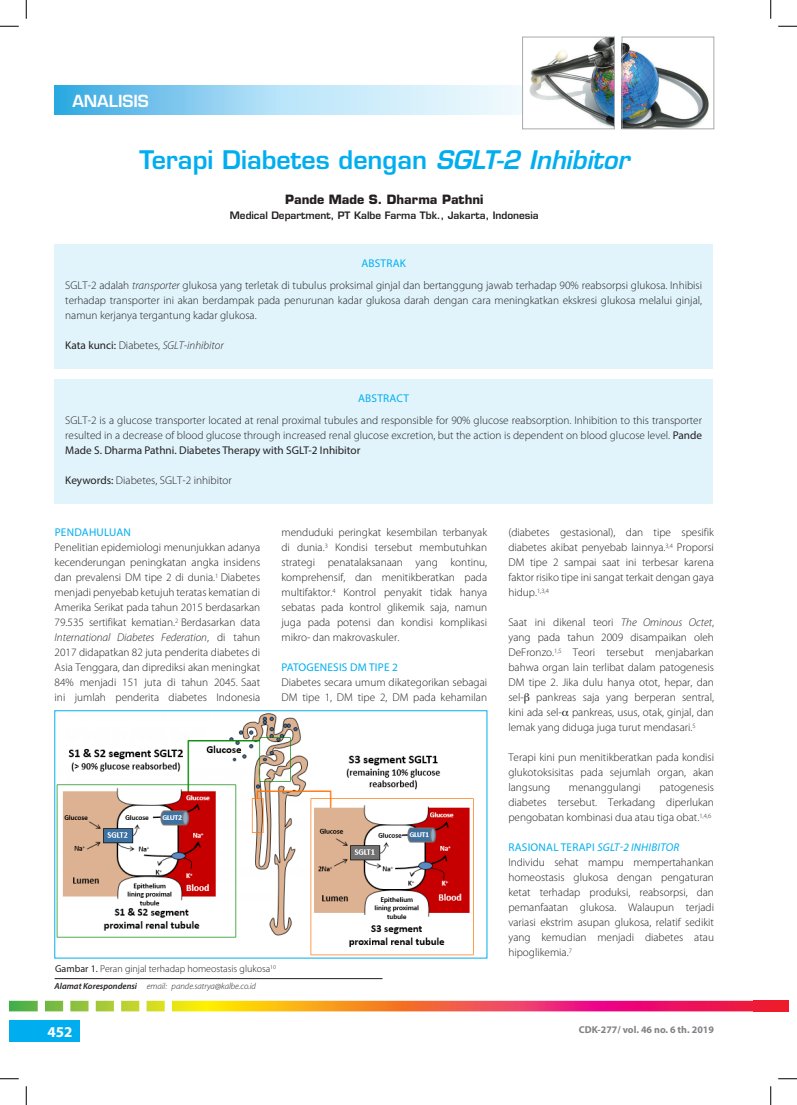
<style>
.page{position:relative;width:797px;height:1105px;background:#fff}
.page>*{position:absolute;margin:0;border:0;box-sizing:border-box;transform-origin:0 0}
.Eurostile_-_H1{font:600 25px "Eurostile LT Std";color:#00aeef}
.t1{font:600 16.25px "Eurostile LT Std";color:#fff}
.template-pgnumber-le{font:700 15px "Myriad Pro";color:#fff}
.Eurostile_-_H2{font:700 12.5px "Eurostile LT Std";color:#231f20}
.MP_default{font:300 11.25px/15px "Myriad Pro";color:#231f20;text-align:justify}
.MP_abstrak_default{font:300 11.25px/15px "Myriad Pro";color:#231f20;text-align:justify}
.MP_abstrak_default-2{font:italic 300 11.25px "Myriad Pro";color:#231f20}
.MP_H1___color{font:11.25px "Myriad Pro";letter-spacing:.02em;color:#00aeef}
.MP_H1___color-2{font:italic 11.25px "Myriad Pro";letter-spacing:.02em;color:#00aeef}
.MP_abstrak_H1___colo{font:11.25px "Myriad Pro";letter-spacing:.02em;color:#00aeef}
.Eurostile_-_H3_BR{font:600 10px "Eurostile LT Std";color:#231f20}
.MP_img_title_BR{font:300 10px "Myriad Pro";color:#231f20}
.t2{font:700 10px "Myriad Pro";color:#808285}
.t3{font:italic 600 8.75px "Myriad Pro";color:#231f20}
.Korespondensi_H2{font:italic 300 8.75px "Myriad Pro";color:#231f20}
.s1{font-style:italic}
.s2{font-weight:400;font-style:normal}
.s3{font-style:normal}
.s4{font-weight:400}
.s5{font-weight:300}
</style>
<div class="page">
<svg style="left:55px;top:85px;width:467px;height:29px"></svg>
<img style="left:529px;top:39px;width:83px;height:88px">
<div style="left:522px;top:37px;width:92px;height:92px;border:1px solid #a8a9ad"></div>
<img style="left:624px;top:43px;width:85px;height:84px">
<div style="left:622px;top:37px;width:92px;height:92px;border:1px solid #a8a9ad"></div>
<div style="left:9px;top:1020px;width:71px;height:21px;background:#00aeef"></div>
<svg style="left:9px;top:1001px;width:779px;height:10px"></svg>
<hr style="left:55px;top:978px;width:327px;height:1px;background:#231f20">
<div style="left:55px;top:244px;width:657px;height:125px;background:#e1f4fc"></div>
<div style="left:55px;top:379px;width:657px;height:125px;background:#e1f4fc"></div>
<img style="left:57px;top:713px;width:417px;height:243px">
<svg style="left:0;top:25px;width:19px;height:2px"></svg>
<svg style="left:778px;top:25px;width:19px;height:2px"></svg>
<svg style="left:0;top:1078px;width:19px;height:1px"></svg>
<svg style="left:778px;top:1078px;width:19px;height:1px"></svg>
<svg style="left:25px;top:0;width:2px;height:19px"></svg>
<svg style="left:25px;top:1086px;width:2px;height:19px"></svg>
<svg style="left:770px;top:0;width:1px;height:19px"></svg>
<svg style="left:770px;top:1086px;width:1px;height:19px"></svg>
<h2 class="t1" style="left:72px;top:91px;width:78px">ANALISIS</h2>
<p class="Eurostile_-_H1" style="left:139px;top:144px;width:491px">Terapi Diabetes dengan <span class="s1">SGLT-2 Inhibitor</span></p>
<p class="Eurostile_-_H2" style="left:285px;top:191px;width:200px">Pande Made S. Dharma Pathni</p>
<p class="Eurostile_-_H3_BR" style="left:230px;top:209px;width:310px">Medical Department, PT Kalbe Farma Tbk., Jakarta, Indonesia</p>
<p class="MP_abstrak_H1___colo" style="left:361px;top:256px;width:46px">ABSTRAK</p>
<p class="MP_abstrak_default" style="left:65px;top:278px;width:638px">SGLT-2 adalah <span class="s1">transporter</span> glukosa yang terletak di tubulus proksimal ginjal dan bertanggung jawab terhadap 90% reabsorpsi glukosa. Inhibisi terhadap transporter ini akan berdampak pada penurunan kadar glukosa darah dengan cara meningkatkan ekskresi glukosa melalui ginjal, namun kerjanya tergantung kadar glukosa.</p>
<p class="MP_abstrak_default-2" style="left:65px;top:338px;width:160px"><span class="s2">Kata kunci:</span> <span class="s3">Diabetes,</span> SGLT-inhibitor</p>
<p class="MP_abstrak_H1___colo" style="left:358px;top:392px;width:52px">ABSTRACT</p>
<p class="MP_abstrak_default" style="left:65px;top:413px;width:638px">SGLT-2 is a glucose transporter located at renal proximal tubules and responsible for 90% glucose reabsorption. Inhibition to this transporter resulted in a decrease of blood glucose through increased renal glucose excretion, but the action is dependent on blood glucose level. <span class="s4">Pande Made S. Dharma Pathni. Diabetes Therapy with SGLT-2 Inhibitor</span></p>
<p class="MP_abstrak_default" style="left:65px;top:473px;width:168px"><span class="s4">Keywords:</span> Diabetes, SGLT-2 inhibitor</p>
<p class="MP_H1___color" style="left:55px;top:526px;width:78px">PENDAHULUAN</p>
<p class="MP_default" style="left:55px;top:540px;width:207px">Penelitian epidemiologi menunjukkan adanya kecenderungan peningkatan angka insidens dan prevalensi DM tipe 2 di dunia.<sup>1</sup> Diabetes menjadi penyebab ketujuh teratas kematian di Amerika Serikat pada tahun 2015 berdasarkan 79.535 sertifikat kematian.<sup>2</sup> Berdasarkan data <span class="s1">International Diabetes Federation</span>, di tahun 2017 didapatkan 82 juta penderita diabetes di Asia Tenggara, dan diprediksi akan meningkat 84% menjadi 151 juta di tahun 2045. Saat ini jumlah penderita diabetes Indonesia</p>
<p class="MP_default" style="left:281px;top:525px;width:207px">menduduki peringkat kesembilan terbanyak di dunia.<sup>3</sup> Kondisi tersebut membutuhkan strategi penatalaksanaan yang kontinu, komprehensif, dan menitikberatkan pada multifaktor.<sup>4</sup> Kontrol penyakit tidak hanya sebatas pada kontrol glikemik saja, namun juga pada potensi dan kondisi komplikasi mikro- dan makrovaskuler.</p>
<p class="MP_H1___color" style="left:281px;top:661px;width:118px">PATOGENESIS DM TIPE 2</p>
<p class="MP_default" style="left:281px;top:675px;width:207px">Diabetes secara umum dikategorikan sebagai<br>DM tipe 1, DM tipe 2, DM pada kehamilan</p>
<p class="MP_img_title_BR" style="left:55px;top:963px;width:222px"><span class="s4">Gambar 1.</span> Peran ginjal terhadap homeostasis glukosa<sup>10</sup></p>
<p class="Korespondensi_H2" style="left:172px;top:981px;width:86px">pande.satrya@kalbe.co.id</p>
<p class="t3" style="left:55px;top:981px;width:114px">Alamat Korespondensi <span class="s5">email:</span></p>
<p class="MP_default" style="left:508px;top:525px;width:207px">(diabetes gestasional), dan tipe spesifik diabetes akibat penyebab lainnya.<sup>3,4</sup> Proporsi DM tipe 2 sampai saat ini terbesar karena faktor risiko tipe ini sangat terkait dengan gaya hidup.<sup>1,3,4</sup></p>
<p class="MP_default" style="left:508px;top:615px;width:207px">Saat ini dikenal teori <span class="s1">The Ominous Octet</span>, yang pada tahun 2009 disampaikan oleh DeFronzo.<sup>1,5</sup> Teori tersebut menjabarkan bahwa organ lain terlibat dalam patogenesis DM tipe 2. Jika dulu hanya otot, hepar, dan sel- pankreas saja yang berperan sentral, kini ada sel- pankreas, usus, otak, ginjal, dan lemak yang diduga juga turut mendasari.<sup>5</sup></p>
<p class="MP_default" style="left:508px;top:750px;width:207px">Terapi kini pun menitikberatkan pada kondisi glukotoksisitas pada sejumlah organ, akan langsung</p>
<p class="MP_default" style="left:569px;top:780px;width:74px">menanggulangi</p>
<p class="MP_default" style="left:508px;top:780px;width:207px;text-indent:151px">patogenesis diabetes tersebut. Terkadang diperlukan pengobatan kombinasi dua atau tiga obat.<sup>1,4,6</sup></p>
<p class="MP_H1___color-2" style="left:508px;top:841px;width:172px"><span class="s3">RASIONAL TERAPI</span> SGLT-2 INHIBITOR</p>
<p class="MP_default" style="left:508px;top:855px;width:207px">Individu sehat mampu mempertahankan homeostasis glukosa dengan pengaturan ketat terhadap produksi, reabsorpsi, dan pemanfaatan glukosa. Walaupun terjadi variasi ekstrim asupan glukosa, relatif sedikit yang kemudian menjadi diabetes atau hipoglikemia.<sup>7</sup></p>
<p class="template-pgnumber-le" style="left:47px;top:1022px;width:26px">452</p>
<p class="t2" style="left:578px;top:1023px;width:137px">CDK-277/ vol. 46 no. 6 th. 2019</p>
</div>
